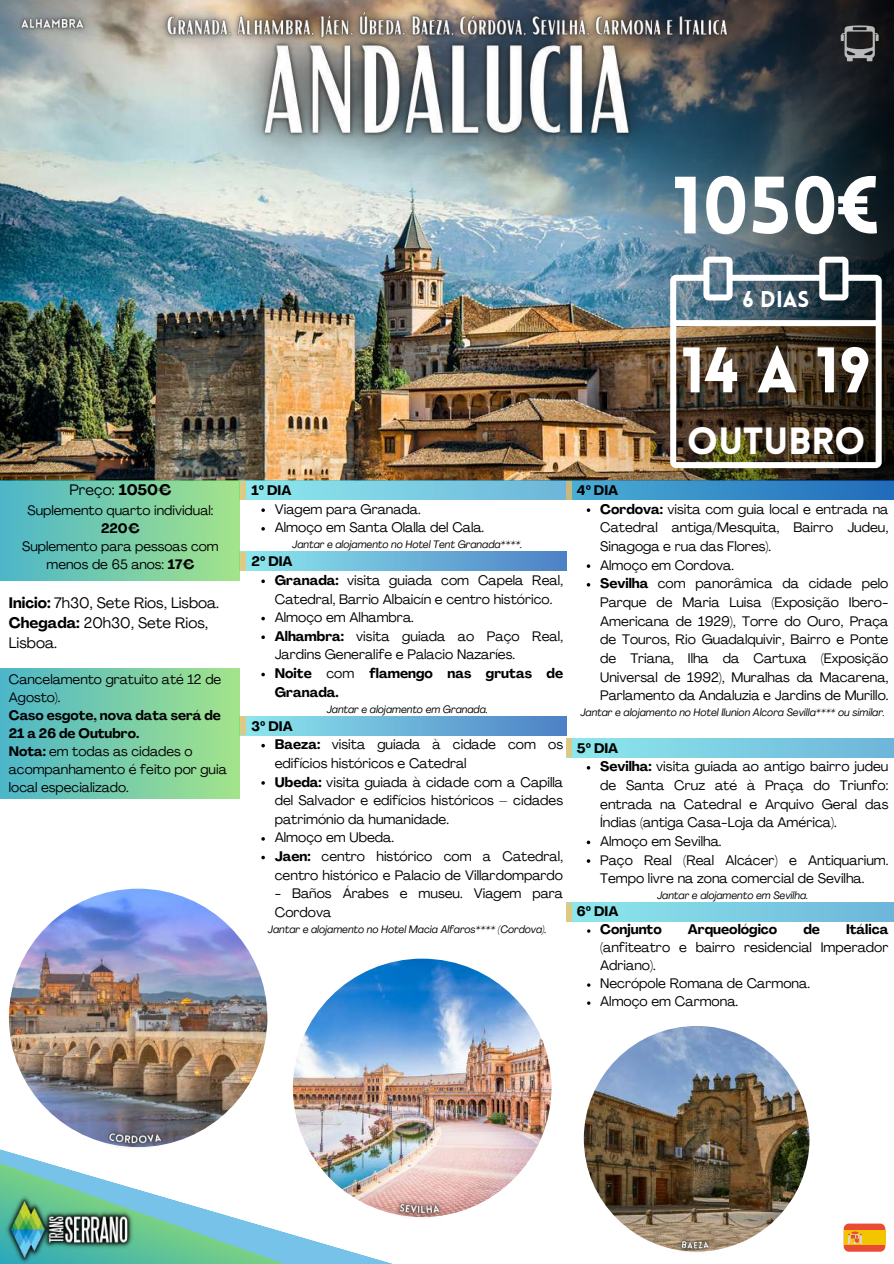
<style>
.page{position:relative;width:894px;height:1264px;background:#fff}
.page>*{position:absolute;margin:0;border:0;box-sizing:border-box;transform-origin:0 0}
.t1{font:900 79.35px "Lovelo";color:#fff}
.t2{font:900 63px "Lovelo";color:#fff}
.t3{font:900 37.05px "Lovelo";color:#fff}
.t4{font:900 22.35px "Lovelo";color:#fff}
.t5{font:15px/20.2px "Agrandir";color:#000}
.t6{font:13.65px/18.6px "Agrandir";color:#000}
.t7{font:700 13.65px/18px "Agrandir";color:#000}
.t8{font:13.5px/18px "Agrandir";color:#000}
.t9{font:700 13.5px "Agrandir";color:#000}
.t10{font:italic 10.65px "Agrandir";color:#000}
.s1{font-weight:700}
.s2{font-family:"Noto Sans";font-weight:700}
.s3{font-family:"Noto Sans"}
</style>
<div class="page">
<div style="left:566px;top:738px;width:327px;height:19px;background:linear-gradient(to right,#8ee9ed,#6db5d9)"></div>
<div style="left:566px;top:902px;width:327px;height:19px;background:linear-gradient(to right,#8ee9ed,#6db5d9)"></div>
<div style="left:240px;top:551px;width:326px;height:19px;background:linear-gradient(to right,#8ee9ed,#4d81c6)"></div>
<div style="left:240px;top:716px;width:326px;height:19px;background:linear-gradient(to right,#8ee9ed,#4d81c6)"></div>
<img style="left:0;top:0;width:566px;height:480px">
<img style="left:566px;top:0;width:327px;height:480px">
<img style="left:670px;top:257px;width:211px;height:211px">
<img style="left:583px;top:1025px;width:226px;height:226px;border-radius:50%">
<img style="left:667px;top:1227px;width:55px;height:25px">
<img style="left:293px;top:958px;width:258px;height:258px;border-radius:50%">
<img style="left:406px;top:1188px;width:52px;height:30px">
<img style="left:102px;top:0;width:690px;height:318px">
<img style="left:133px;top:0;width:627px;height:73px">
<svg style="left:840px;top:25px;width:38px;height:36px"></svg>
<img style="left:5px;top:2px;width:96px;height:46px">
<svg style="left:245px;top:480px;width:648px;height:19px;background:#58aad1"></svg>
<div style="left:0;top:480px;width:240px;height:100px;background:linear-gradient(to right,#4cb6c9,#a3e38a)"></div>
<div style="left:0;top:668px;width:240px;height:130px;background:linear-gradient(to right,#4cb6c9,#a3e38a)"></div>
<img style="left:0;top:1147px;width:406px;height:116px">
<svg style="left:0;top:1160px;width:305px;height:103px"></svg>
<img style="left:3px;top:1193px;width:131px;height:70px">
<div style="left:843px;top:1223px;width:42px;height:28px;background:#e94b35;border-radius:5px"></div>
<div style="left:843px;top:1230px;width:42px;height:14px;background:#f2c500"></div>
<svg style="left:848px;top:1231px;width:14px;height:12px"></svg>
<svg style="left:261px;top:508px;width:4px;height:4px"></svg>
<svg style="left:261px;top:527px;width:4px;height:3px"></svg>
<svg style="left:261px;top:579px;width:4px;height:4px"></svg>
<svg style="left:261px;top:617px;width:4px;height:3px"></svg>
<svg style="left:261px;top:635px;width:4px;height:4px"></svg>
<svg style="left:261px;top:672px;width:4px;height:4px"></svg>
<svg style="left:261px;top:744px;width:4px;height:3px"></svg>
<svg style="left:261px;top:781px;width:4px;height:3px"></svg>
<svg style="left:261px;top:837px;width:4px;height:3px"></svg>
<svg style="left:261px;top:855px;width:4px;height:4px"></svg>
<svg style="left:586px;top:840px;width:4px;height:4px"></svg>
<img style="left:9px;top:888px;width:258px;height:259px;border-radius:50%">
<img style="left:93px;top:1117px;width:87px;height:43px">
<div style="left:240px;top:480px;width:5px;height:19px;background:#dcca85"></div>
<svg style="left:586px;top:508px;width:4px;height:4px"></svg>
<svg style="left:586px;top:564px;width:4px;height:4px"></svg>
<div style="left:566px;top:480px;width:6px;height:19px;background:#c8b87d"></div>
<div style="left:566px;top:738px;width:6px;height:19px;background:#dcc985"></div>
<div style="left:566px;top:902px;width:6px;height:19px;background:#dcc985"></div>
<div style="left:240px;top:551px;width:5px;height:19px;background:#dcc985"></div>
<div style="left:240px;top:716px;width:5px;height:19px;background:#dcc985"></div>
<p class="t5" style="left:69px;top:481px;width:103px">Preço: <span class="s1">1050€</span></p>
<p class="t8" style="left:28px;top:503px;width:187px">Suplemento quarto individual:</p>
<p class="t9" style="left:101px;top:523px;width:40px">220€</p>
<p class="t8" style="left:22px;top:539px;width:198px;text-align:center">Suplemento para pessoas com menos de 65 anos: <span class="s1">17€</span></p>
<p class="t5" style="left:9px;top:594px;width:211px"><span class="s1">Inicio:</span> 7h30, Sete Rios, Lisboa.<br><span class="s1">Chegada:</span> 20h30, Sete Rios,<br>Lisboa.</p>
<p class="t8" style="left:9px;top:672px;width:214px">Cancelamento gratuito até 12 de<br>Agosto).</p>
<p class="t8" style="left:9px;top:708px;width:219px"><span class="s1">Caso esgote, nova data será de<br>21 a 26 de Outubro.<br>Nota:</span> em todas as cidades o acompanhamento é feito por guia local especializado.</p>
<h1 class="t1" style="left:672px;top:174px;width:208px">1050€</h1>
<h3 class="t4" style="left:742px;top:290px;width:68px">6 DIAS</h3>
<p class="t6" style="left:275px;top:482px;width:211px;text-indent:-23px"><span class="s1">1</span><span class="s2">º</span> <span class="s1">DIA<br></span>Viagem para Granada.<br>Almoço em Santa Olalla del Cala.</p>
<p class="t10" style="left:292px;top:540px;width:231px">Jantar e alojamento no Hotel Tent Granada****.</p>
<p class="t6" style="left:275px;top:553px;width:290px;text-indent:-23px"><span class="s1">2</span><span class="s2">º</span> <span class="s1">DIA<br>Granada:</span> visita guiada com Capela Real,<br>Catedral, Barrio Albaicín e centro histórico.<br>Almoço em Alhambra.<br><span class="s1">Alhambra:</span> visita guiada ao Paço Real,<br>Jardins Generalife e Palacio Nazaríes.<br><span class="s1">Noite</span> com <span class="s1">flamengo nas grutas de<br>Granada.</span></p>
<p class="t10" style="left:326px;top:704px;width:163px">Jantar e alojamento em Granada.</p>
<p class="t6" style="left:275px;top:717px;width:290px;text-indent:-23px"><span class="s1">3</span><span class="s2">º</span> <span class="s1">DIA<br>Baeza:</span> visita guiada à cidade com os edifícios históricos e Catedral<br><span class="s1">Ubeda:</span> visita guiada à cidade com a Capilla del Salvador e edifícios históricos – cidades património da humanidade.<br>Almoço em Ubeda.<br><span class="s1">Jaen:</span> centro histórico com a Catedral, centro histórico e Palacio de Villardompardo</p>
<p class="t6" style="left:275px;top:885px;width:290px">- Baños Árabes e museu. Viagem para<br>Cordova</p>
<p class="t10" style="left:268px;top:925px;width:280px">Jantar e alojamento no Hotel Macia Alfaros**** (Cordova).</p>
<h2 class="t2" style="left:681px;top:345px;width:191px">14 A 19</h2>
<h3 class="t3" style="left:686px;top:426px;width:180px">OUTUBRO</h3>
<p class="t6" style="left:600px;top:482px;width:290px;text-indent:-23px"><span class="s1">4</span><span class="s2">º</span> <span class="s1">DIA<br>Cordova:</span> visita com guia local e entrada na Catedral antiga/Mesquita, Bairro Judeu, Sinagoga e rua das Flores).<br>Almoço em Cordova.<br><span class="s1">Sevilha</span> com panorâmica da cidade pelo Parque de Maria Luisa (Exposição Ibero-Americana de 1929), Torre do Ouro, Praça de Touros, Rio Guadalquivir, Bairro e Ponte de Triana, Ilha da Cartuxa (Exposição Universal de 1992), Muralhas da Macarena, Parlamento da Andaluzia e Jardins de Murillo.</p>
<p class="t10" style="left:580px;top:708px;width:306px">Jantar e alojamento no Hotel Ilunion Alcora Sevilla**** ou similar.</p>
<p class="t6" style="left:600px;top:740px;width:290px;text-indent:-23px"><span class="s1">5</span><span class="s2">º</span> <span class="s1">DIA<br>Sevilha:</span> visita guiada ao antigo bairro judeu de Santa Cruz até à Praça do Triunfo: entrada na Catedral e Arquivo Geral das Índias (antiga Casa-Loja da América).<br>Almoço em Sevilha.<br>Paço Real (Real Alcácer) e Antiquarium.<br>Tempo livre na zona comercial de Sevilha.</p>
<p class="t10" style="left:657px;top:891px;width:152px">Jantar e alojamento em Sevilha.</p>
<p class="t7" style="left:600px;top:903px;width:63px;text-indent:-23px">6<span class="s3">º</span> DIA<br>Conjunto</p>
<p class="t7" style="left:687px;top:921px;width:91px">Arqueológico</p>
<p class="t7" style="left:803px;top:921px;width:18px">de</p>
<p class="t7" style="left:845px;top:921px;width:44px">Itálica</p>
<p class="t6" style="left:600px;top:939px;width:290px;line-height:18px">(anfiteatro e bairro residencial Imperador<br>Adriano).<br>Necrópole Romana de Carmona.<br>Almoço em Carmona.</p>
</div>
